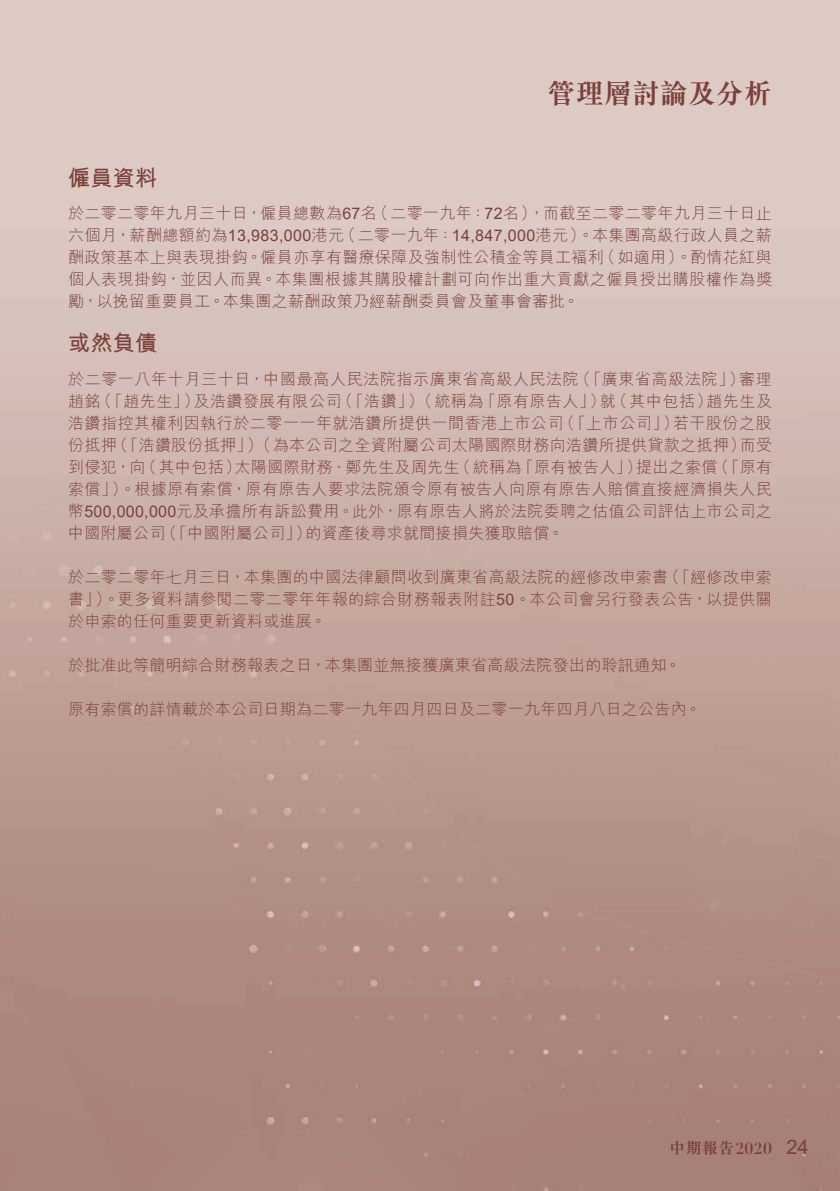
<style>
.page{position:relative;width:840px;height:1191px;background:#fff}
.page>*{position:absolute;margin:0;border:0;box-sizing:border-box;transform-origin:0 0}
.t1{font:700 28px "M Sung HK";color:#7c403b}
.t2{font:700 22px "M Hei HK";letter-spacing:.015em;color:#7c403b}
.t3{font:20px "Arial";color:#7c403b}
.t4{font:300 16px/22px "M Hei HK";letter-spacing:.02em;color:#7c403b}
.t5{font:300 16px "M Hei HK";letter-spacing:.04em;color:#7c403b}
.t6{font:700 16px "M Sung HK";color:#7c403b}
.s1{font-family:"Arial";font-weight:400}
.s2{font-family:"Didot LT Std"}
</style>
<div class="page">
<div style="left:0;top:0;width:839px;height:1191px;background:linear-gradient(to bottom,#e5d6d0,#a47b71)"></div>
<h2 class="t2" style="left:68px;top:162px;width:91px">僱員資料</h2>
<h1 class="t1" style="left:547px;top:75px;width:225px">管理層討論及分析</h1>
<p class="t4" style="left:372px;top:202px;width:400px">（二零一九年：<span class="s1">72</span>名，）而截至二零二零年九月三十日止</p>
<p class="t4" style="left:339px;top:202px;width:433px;text-indent:-271px">於二零二零年九月三十日，僱員總數為<span class="s1">67</span>名<br>（二零一九年：<span class="s1">14,847,000</span>港元）。本集團高級行政人員之薪</p>
<p class="t4" style="left:68px;top:224px;width:277px">六個月，薪酬總額約為<span class="s1">13,983,000</span>港元</p>
<p class="t4" style="left:68px;top:246px;width:704px">酬政策基本上與表現掛鈎。僱員亦享有醫療保障及強制性公積金等員工褔利<br>個人表現掛鈎，並因人而異。本集團根據其購股權計劃可向作出重大貢獻之僱員授出購股權作為獎勵，以挽留重要員工。本集團之薪酬政策乃經薪酬委員會及董事會審批。</p>
<h2 class="t2" style="left:68px;top:327px;width:91px">或然負債</h2>
<p class="t4" style="left:738px;top:367px;width:34px">審理</p>
<p class="t4" style="left:599px;top:246px;width:173px">（如適用）。酌情花紅與</p>
<p class="t5" style="left:68px;top:367px;width:512px">於二零一八年十月三十日，中國最高人民法院指示廣東省高級人民法院</p>
<p class="t5" style="left:574px;top:367px;width:172px">（「廣東省高級法院」）</p>
<p class="t4" style="left:96px;top:389px;width:104px">（「趙先生」）</p>
<p class="t4" style="left:337px;top:389px;width:148px">（「浩鑽」）（統稱為</p>
<p class="t4" style="left:479px;top:389px;width:234px">「原有原告人」）（其中包括）</p>
<p class="t4" style="left:193px;top:389px;width:149px">及浩鑽發展有限公司</p>
<p class="t4" style="left:68px;top:389px;width:34px">趙銘</p>
<p class="t4" style="left:706px;top:389px;width:67px">趙先生及</p>
<p class="t4" style="left:599px;top:389px;width:17px">就</p>
<p class="t4" style="left:559px;top:411px;width:121px">（「上市公司」）</p>
<p class="t4" style="left:68px;top:411px;width:496px">浩鑽指控其權利因執行於二零一一年就浩鑽所提供一間香港上市公司</p>
<p class="t4" style="left:672px;top:411px;width:100px">若干股份之股</p>
<p class="t4" style="left:112px;top:433px;width:634px">（「浩鑽股份抵押」）（為本公司之全資附屬公司太陽國際財務向浩鑽所提供貸款之抵押）</p>
<p class="t4" style="left:739px;top:433px;width:34px">而受</p>
<p class="t4" style="left:68px;top:433px;width:50px">份抵押</p>
<p class="t4" style="left:68px;top:455px;width:79px">到侵犯，向</p>
<p class="t4" style="left:68px;top:477px;width:705px">索償」）。根據原有索償，原有原告人要求法院頒令原有被告人向原有原告人賠償直接經濟損失人民</p>
<p class="t4" style="left:68px;top:499px;width:704px">幣<span class="s1">500,000,000</span>元及承擔所有訴訟費用。此外，原有原告人將於法院委聘之估值公司評估上市公司之</p>
<p class="t4" style="left:305px;top:521px;width:260px">的資產後尋求就間接損失獲取賠償。</p>
<p class="t4" style="left:141px;top:455px;width:101px">（其中包括）</p>
<p class="t4" style="left:454px;top:455px;width:68px">（統稱為</p>
<p class="t4" style="left:517px;top:455px;width:126px">「原有被告人」）</p>
<p class="t4" style="left:712px;top:455px;width:60px">（「原有</p>
<p class="t4" style="left:635px;top:455px;width:83px">提出之索償</p>
<p class="t4" style="left:235px;top:455px;width:226px">太陽國際財務、鄭先生及周先生</p>
<p class="t4" style="left:161px;top:521px;width:152px">（「中國附屬公司」）</p>
<p class="t4" style="left:68px;top:521px;width:99px">中國附屬公司</p>
<p class="t4" style="left:68px;top:565px;width:704px">於二零二零年七月三日，本集團的中國法律顧問收到廣東省高級法院的經修改申索書<br>書」）。更多資料請參閱二零二零年年報的綜合財務報表附註<span class="s1">50</span>。本公司會另行發表公告，以提供關於申索的任何重要更新資料或進展。</p>
<p class="t4" style="left:68px;top:653px;width:614px">於批准此等簡明綜合財務報表之日，本集團並無接獲廣東省高級法院發出的聆訊通知。</p>
<p class="t4" style="left:68px;top:697px;width:634px">原有索償的詳情載於本公司日期為二零一九年四月四日及二零一九年四月八日之公告內。</p>
<p class="t4" style="left:663px;top:565px;width:109px">（「經修改申索</p>
<p class="t6" style="left:669px;top:1137px;width:104px">中期報告<span class="s2">2020</span></p>
<p class="t3" style="left:786px;top:1133px;width:24px">24</p>
</div>
